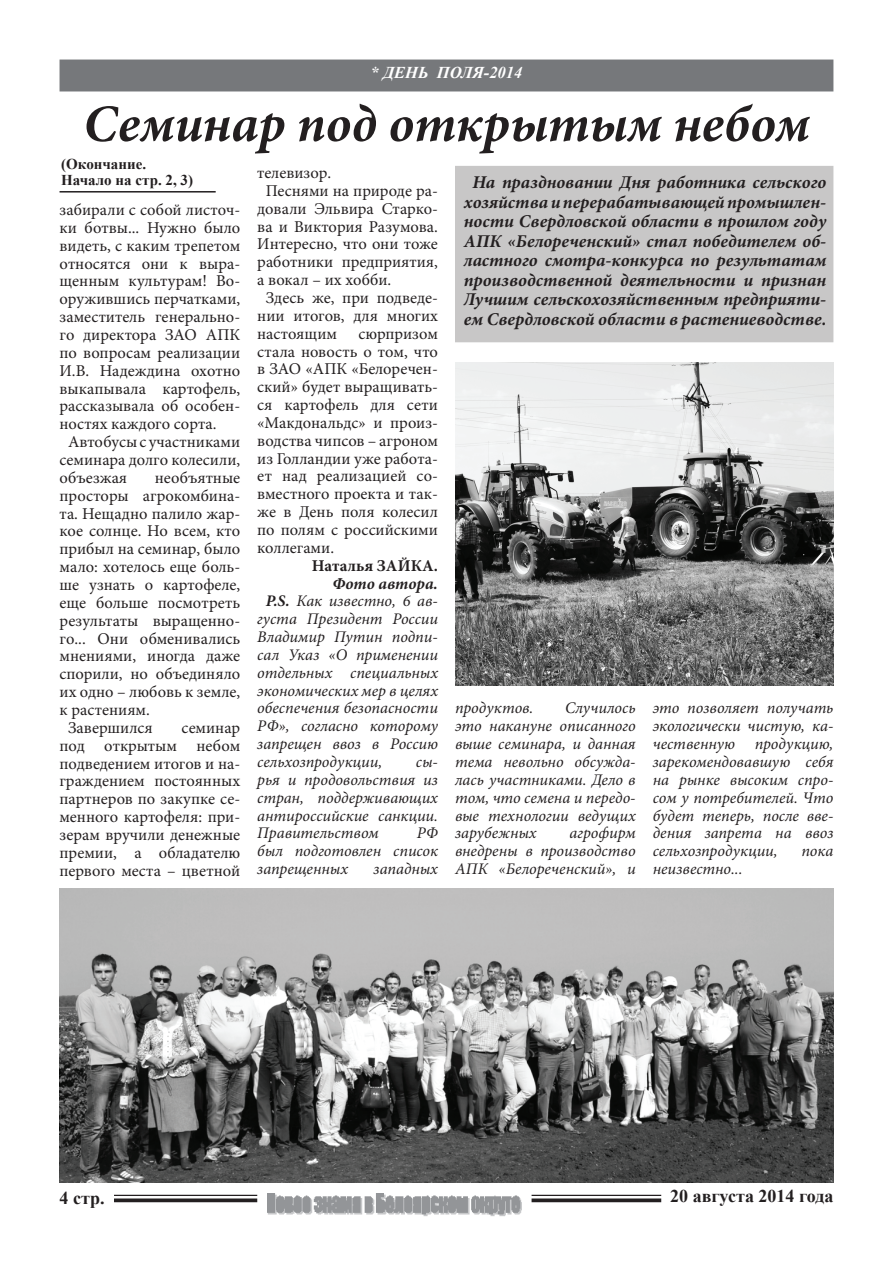
<style>
.page{position:relative;width:893px;height:1263px;background:#fff}
.page>*{position:absolute;margin:0;border:0;box-sizing:border-box;transform-origin:0 0}
.t1{font:italic 700 52.5px "Minion Pro";color:#231f20}
.t2{font:italic 700 18px/19.5px "Minion Pro";color:#231f20;text-align:center}
.t3{font:700 18px "Times New Roman";color:#231f20}
.t4{font:16.5px/17.9px "Minion Pro";color:#231f20;text-align:justify}
.t5{font:italic 700 16.5px "Times New Roman";color:#fff}
.t6{font:700 16.5px "Minion Pro";color:#231f20}
.t7{font:italic 700 16.5px "Minion Pro";color:#231f20}
.t8{font:italic 16.2px/17.9px "Minion Pro";color:#231f20;text-align:justify}
.t9{font:700 15px/15.8px "Times New Roman";color:#231f20}
.s1{font-weight:700}
</style>
<div class="page">
<hr style="left:114px;top:1195px;width:143px;height:1px;background:#231f20">
<svg style="left:114px;top:1198px;width:143px;height:4px"></svg>
<img style="left:267px;top:1193px;width:255px;height:23px">
<hr style="left:532px;top:1195px;width:129px;height:1px;background:#231f20">
<svg style="left:532px;top:1198px;width:129px;height:4px"></svg>
<div style="left:60px;top:60px;width:773px;height:31px;background:#76787b"></div>
<img style="left:60px;top:889px;width:773px;height:293px">
<div style="left:456px;top:167px;width:377px;height:175px;background:#c8c7c7"></div>
<hr style="left:60px;top:191px;width:156px;height:2px;background:#231f20">
<img style="left:455px;top:362px;width:378px;height:323px">
<p class="t5" style="left:371px;top:61px;width:153px">* ДЕНЬ ПОЛЯ-2014</p>
<h1 class="t1" style="left:83px;top:87px;width:728px">Семинар под открытым небом</h1>
<p class="t2" style="left:464px;top:172px;width:364px">На праздновании Дня работника сельского хозяйства и перерабатывающей промышлен&shy;ности Свердловской области в прошлом году АПК «Белореченский» стал победителем об&shy;ластного смотра-конкурса по результатам производственной деятельности и признан Лучшим сельскохозяйственным предприяти&shy;ем Свердловской области в растениеводстве.</p>
<p class="t9" style="left:61px;top:156px;width:133px">(Окончание.<br>Начало на стр. 2, 3)</p>
<p class="t4" style="left:257px;top:164px;width:76px">телевизор.</p>
<p class="t4" style="left:266px;top:182px;width:174px">Песнями на природе ра-</p>
<p class="t4" style="left:257px;top:200px;width:182px">довали Эльвира Старко-</p>
<p class="t4" style="left:257px;top:217px;width:182px">ва и Виктория Разумова.</p>
<p class="t4" style="left:257px;top:235px;width:182px">Интересно, что они тоже</p>
<p class="t4" style="left:257px;top:253px;width:182px">работники предприятия,</p>
<p class="t4" style="left:257px;top:271px;width:136px">а вокал – их хобби.</p>
<p class="t4" style="left:266px;top:289px;width:174px">Здесь же, при подведе-</p>
<p class="t4" style="left:257px;top:307px;width:182px">нии итогов, для многих</p>
<p class="t4" style="left:257px;top:324px;width:81px">настоящим</p>
<p class="t4" style="left:60px;top:201px;width:182px">забирали с собой листоч-</p>
<p class="t4" style="left:60px;top:219px;width:182px">ки ботвы... Нужно было</p>
<p class="t4" style="left:60px;top:237px;width:182px">видеть, с каким трепетом</p>
<p class="t4" style="left:60px;top:254px;width:182px">относятся они к выра-</p>
<p class="t4" style="left:60px;top:272px;width:182px">щенным культурам! Во-</p>
<p class="t4" style="left:60px;top:290px;width:182px">оружившись перчатками,</p>
<p class="t4" style="left:60px;top:308px;width:182px">заместитель генерально-</p>
<p class="t4" style="left:60px;top:326px;width:182px">го директора ЗАО АПК</p>
<p class="t4" style="left:60px;top:344px;width:182px">по вопросам реализации</p>
<p class="t4" style="left:60px;top:362px;width:182px">И.В. Надеждина охотно</p>
<p class="t4" style="left:60px;top:379px;width:182px">выкапывала картофель,</p>
<p class="t4" style="left:60px;top:397px;width:182px">рассказывала об особен-</p>
<p class="t4" style="left:60px;top:415px;width:159px">ностях каждого сорта.</p>
<p class="t4" style="left:68px;top:433px;width:174px">Автобусы с участниками</p>
<p class="t4" style="left:60px;top:451px;width:182px">семинара долго колесили,</p>
<p class="t4" style="left:60px;top:469px;width:69px">объезжая</p>
<p class="t4" style="left:155px;top:469px;width:87px">необъятные</p>
<p class="t4" style="left:60px;top:487px;width:182px">просторы агрокомбина-</p>
<p class="t4" style="left:60px;top:504px;width:182px">та. Нещадно палило жар-</p>
<p class="t4" style="left:60px;top:522px;width:182px">кое солнце. Но всем, кто</p>
<p class="t4" style="left:60px;top:540px;width:182px">прибыл на семинар, было</p>
<p class="t4" style="left:60px;top:558px;width:182px">мало: хотелось еще боль-</p>
<p class="t4" style="left:60px;top:576px;width:182px">ше узнать о картофеле,</p>
<p class="t4" style="left:60px;top:594px;width:182px">еще больше посмотреть</p>
<p class="t4" style="left:60px;top:612px;width:182px">результаты выращенно-</p>
<p class="t4" style="left:60px;top:629px;width:182px">го... Они обменивались</p>
<p class="t4" style="left:60px;top:647px;width:182px">мнениями, иногда даже</p>
<p class="t4" style="left:60px;top:665px;width:182px">спорили, но объединяло</p>
<p class="t4" style="left:60px;top:683px;width:182px">их одно – любовь к земле,</p>
<p class="t4" style="left:60px;top:701px;width:92px">к растениям.</p>
<p class="t4" style="left:68px;top:719px;width:86px">Завершился</p>
<p class="t4" style="left:257px;top:324px;width:182px;text-indent:101px">сюрпризом стала новость о том, что в ЗАО «АПК «Белоречен&shy;ский» будет выращивать&shy;ся картофель для сети «Макдональдс» и произ&shy;водства чипсов – агроном из Голландии уже работа&shy;ет над реализацией со&shy;вместного проекта и так&shy;же в День поля колесил по полям с российскими коллегами.</p>
<p class="t6" style="left:312px;top:554px;width:128px">Наталья ЗАЙКА.</p>
<p class="t7" style="left:333px;top:572px;width:107px">Фото автора.</p>
<p class="t8" style="left:257px;top:592px;width:182px;text-indent:9px"><span class="s1">P.S.</span> Как известно, 6 ав&shy;густа Президент России Владимир Путин подпи&shy;сал Указ «О применении отдельных специальных экономических мер в целях обеспечения безопасности РФ», согласно которому запрещен ввоз в Россию сельхозпродукции,</p>
<p class="t8" style="left:455px;top:699px;width:80px">продуктов.</p>
<p class="t8" style="left:455px;top:699px;width:182px;text-indent:110px">Случилось это накануне описанного выше семинара, и данная тема невольно обсужда&shy;лась участниками. Дело в том, что семена и передо&shy;вые технологии ведущих зарубежных</p>
<p class="t8" style="left:653px;top:699px;width:182px">это позволяет получать экологически чистую, ка&shy;чественную продукцию, зарекомендовавшую себя на рынке высоким спро&shy;сом у потребителей. Что будет теперь, после вве&shy;дения запрета на ввоз сельхозпродукции,</p>
<p class="t4" style="left:60px;top:719px;width:182px;text-indent:122px">семинар под открытым небом подведением итогов и на&shy;граждением постоянных партнеров по закупке се&shy;менного картофеля: при&shy;зерам вручили денежные премии, а обладателю первого места – цветной</p>
<p class="t8" style="left:257px;top:753px;width:182px;text-indent:158px">сы&shy;рья и продовольствия из стран, поддерживающих антироссийские санкции.<br>Правительством</p>
<p class="t8" style="left:455px;top:824px;width:182px;text-indent:115px">агрофирм внедрены в производство АПК «Белореченский», и</p>
<p class="t8" style="left:257px;top:824px;width:182px;text-indent:159px">РФ был подготовлен список запрещенных</p>
<p class="t8" style="left:801px;top:842px;width:34px">пока</p>
<p class="t8" style="left:374px;top:860px;width:66px">западных</p>
<p class="t8" style="left:653px;top:860px;width:91px">неизвестно...</p>
<p class="t3" style="left:60px;top:1185px;width:47px">4 стр.</p>
<p class="t3" style="left:670px;top:1184px;width:165px">20 августа 2014 года</p>
</div>
